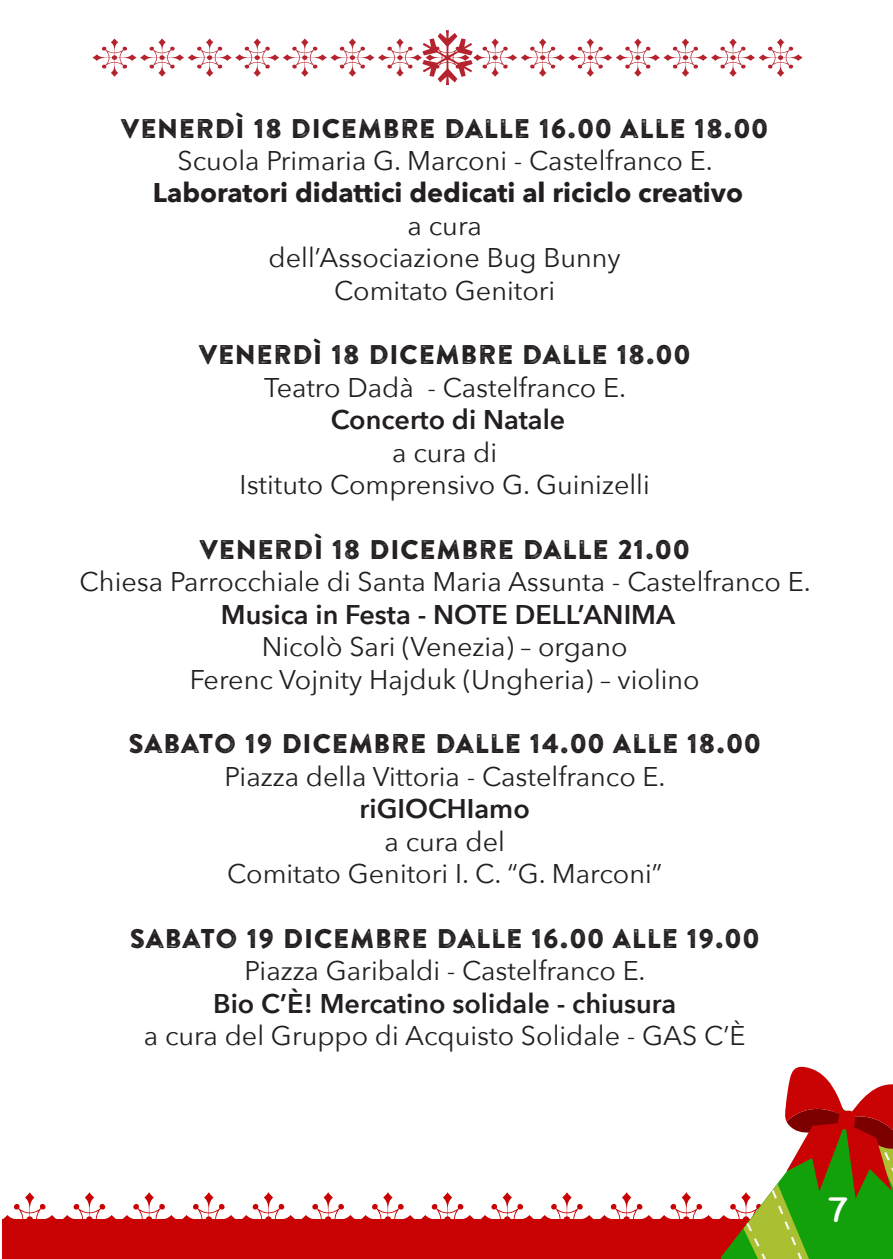
<style>
.page{position:relative;width:893px;height:1259px;background:#fff}
.page>*{position:absolute;margin:0;border:0;box-sizing:border-box;transform-origin:0 0}
.t1{font:36px "Chalkboard SE";color:#fff}
.t2{font:27px "Avenir Next";color:#231f20}
.t3{font:27px "Brandon Printed One";color:#231f20}
.t4{font:600 27px "Avenir Next";color:#231f20}
.t5{font:700 27px "Avenir Next";color:#231f20}
</style>
<div class="page">
<svg style="left:2px;top:1066px;width:891px;height:193px"></svg>
<svg style="left:93px;top:30px;width:710px;height:55px"></svg>
<p class="t3" style="left:121px;top:111px;width:650px">VENERDÌ 18 DICEMBRE DALLE 16.00 ALLE 18.00</p>
<p class="t2" style="left:178px;top:138px;width:537px">Scuola Primaria G. Marconi - Castelfranco E.</p>
<p class="t5" style="left:153px;top:169px;width:592px">Laboratori didattici dedicati al riciclo creativo</p>
<p class="t2" style="left:408px;top:203px;width:76px">a cura</p>
<p class="t2" style="left:269px;top:235px;width:354px">dell’Associazione Bug Bunny</p>
<p class="t2" style="left:334px;top:267px;width:223px">Comitato Genitori</p>
<p class="t3" style="left:198px;top:338px;width:494px">VENERDÌ 18 DICEMBRE DALLE 18.00</p>
<p class="t2" style="left:264px;top:365px;width:364px">Teatro Dadà - Castelfranco E.</p>
<p class="t4" style="left:331px;top:397px;width:236px">Concerto di Natale</p>
<p class="t2" style="left:392px;top:429px;width:106px">a cura di</p>
<p class="t2" style="left:240px;top:462px;width:412px">Istituto Comprensivo G. Guinizelli</p>
<p class="t3" style="left:199px;top:532px;width:493px">VENERDÌ 18 DICEMBRE DALLE 21.00</p>
<p class="t2" style="left:80px;top:559px;width:733px">Chiesa Parrocchiale di Santa Maria Assunta - Castelfranco E.</p>
<p class="t4" style="left:221px;top:591px;width:456px">Musica in Festa - NOTE DELL’ANIMA</p>
<p class="t2" style="left:262px;top:624px;width:367px">Nicolò Sari (Venezia) – organo</p>
<p class="t2" style="left:190px;top:656px;width:511px">Ferenc Vojnity Hajduk (Ungheria) – violino</p>
<p class="t3" style="left:128px;top:727px;width:635px">SABATO 19 DICEMBRE DALLE 14.00 ALLE 18.00</p>
<p class="t2" style="left:225px;top:753px;width:442px">Piazza della Vittoria - Castelfranco E.</p>
<p class="t4" style="left:360px;top:785px;width:172px">riGIOCHIamo</p>
<p class="t2" style="left:385px;top:818px;width:122px">a cura del</p>
<p class="t2" style="left:227px;top:851px;width:437px">Comitato Genitori I. C. “G. Marconi”</p>
<p class="t3" style="left:129px;top:921px;width:632px">SABATO 19 DICEMBRE DALLE 16.00 ALLE 19.00</p>
<p class="t2" style="left:245px;top:948px;width:403px">Piazza Garibaldi - Castelfranco E.</p>
<p class="t4" style="left:213px;top:980px;width:464px">Bio C’È! Mercatino solidale - chiusura</p>
<p class="t2" style="left:144px;top:1013px;width:603px">a cura del Gruppo di Acquisto Solidale - GAS C’È</p>
<h1 class="t1" style="left:828px;top:1177px;width:22px">7</h1>
</div>
